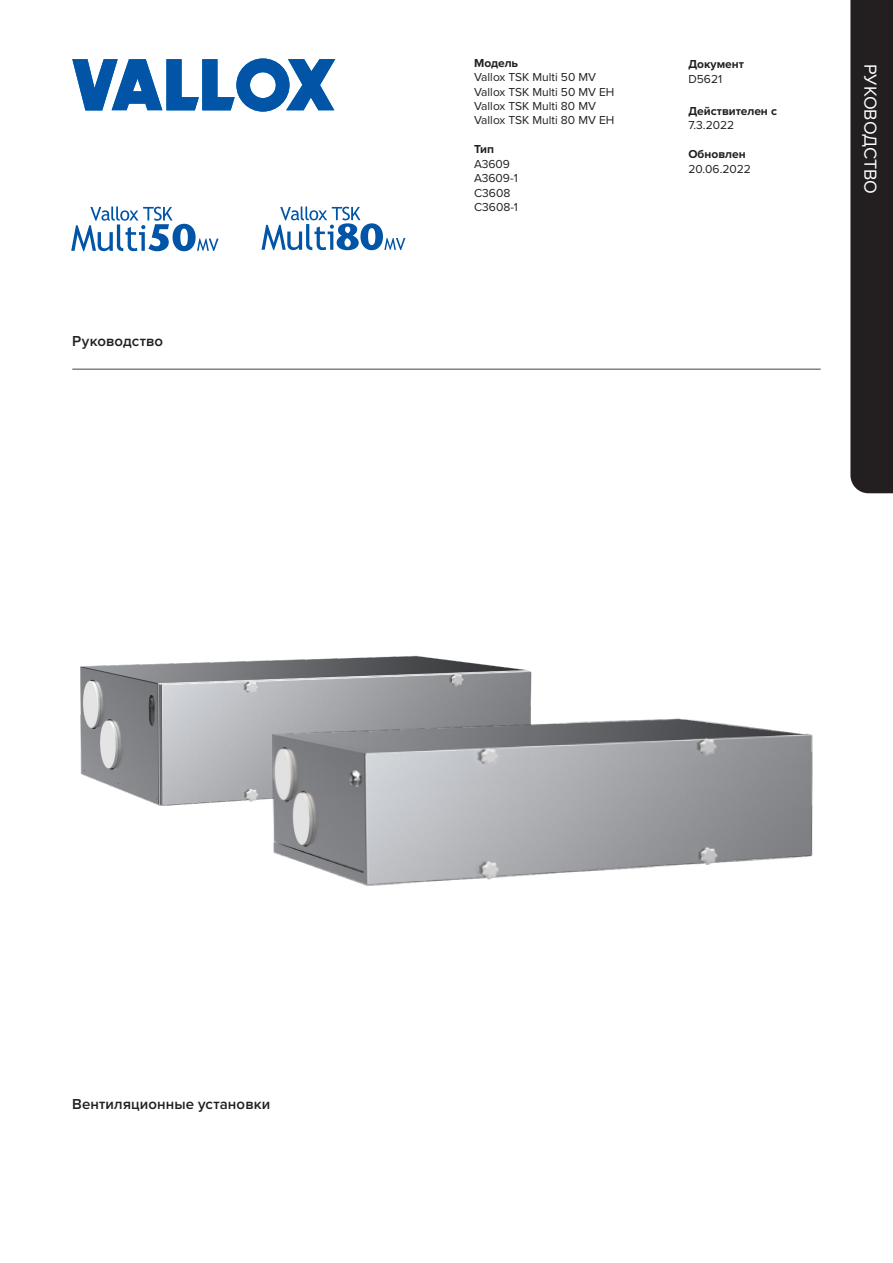
<style>
.page{position:relative;width:893px;height:1263px;background:#fff}
.page>*{position:absolute;margin:0;border:0;box-sizing:border-box;transform-origin:0 0}
.laitapalkin_otsikko{font:18px "Proxima Nova";color:#fff}
.Leipäteksti_semibold{font:600 15px "Proxima Nova";letter-spacing:.01em;color:#231f20}
.Kannen_ylätunniste{font:12px "Proxima Nova";color:#231f20}
.Kannen_ylätunniste-2{font:700 12px "Proxima Nova";color:#231f20}
</style>
<div class="page">
<div style="left:850px;top:0;width:43px;height:493px;background:#231f20"></div>
<svg style="left:72px;top:58px;width:263px;height:54px"></svg>
<hr style="left:72px;top:368px;width:749px;height:2px;background:#808285">
<svg style="left:71px;top:206px;width:148px;height:45px"></svg>
<svg style="left:261px;top:206px;width:144px;height:44px"></svg>
<img style="left:80px;top:655px;width:452px;height:151px">
<img style="left:246px;top:701px;width:567px;height:185px">
<p class="Leipäteksti_semibold" style="left:72px;top:330px;width:92px">Руководство</p>
<p class="Kannen_ylätunniste-2" style="left:474px;top:54px;width:46px">Модель</p>
<p class="Kannen_ylätunniste" style="left:474px;top:68px;width:123px">Vallox TSK Multi 50 MV</p>
<p class="Kannen_ylätunniste" style="left:474px;top:83px;width:142px">Vallox TSK Multi 50 MV EH</p>
<p class="Kannen_ylätunniste" style="left:474px;top:97px;width:123px">Vallox TSK Multi 80 MV</p>
<p class="Kannen_ylätunniste" style="left:474px;top:112px;width:142px">Vallox TSK Multi 80 MV EH</p>
<p class="Kannen_ylätunniste-2" style="left:474px;top:140px;width:22px">Тип</p>
<p class="Kannen_ylätunniste" style="left:474px;top:155px;width:37px">A3609</p>
<p class="Kannen_ylätunniste" style="left:474px;top:169px;width:45px">A3609-1</p>
<p class="Kannen_ylätunniste" style="left:474px;top:184px;width:38px">C3608</p>
<p class="Kannen_ylätunniste" style="left:474px;top:198px;width:45px">C3608-1</p>
<p class="Kannen_ylätunniste-2" style="left:688px;top:55px;width:57px">Документ</p>
<p class="Kannen_ylätunniste" style="left:688px;top:70px;width:35px">D5621</p>
<p class="Kannen_ylätunniste-2" style="left:688px;top:102px;width:90px">Действителен с</p>
<p class="Kannen_ylätunniste" style="left:688px;top:116px;width:47px">7.3.2022</p>
<p class="Kannen_ylätunniste-2" style="left:688px;top:145px;width:59px">Обновлен</p>
<p class="Kannen_ylätunniste" style="left:688px;top:160px;width:64px">20.06.2022</p>
<p class="laitapalkin_otsikko" style="left:884px;top:64px;width:132px;rotate:90deg">РУКОВОДСТВО</p>
<p class="Leipäteksti_semibold" style="left:72px;top:1093px;width:200px">Вентиляционные установки</p>
</div>
